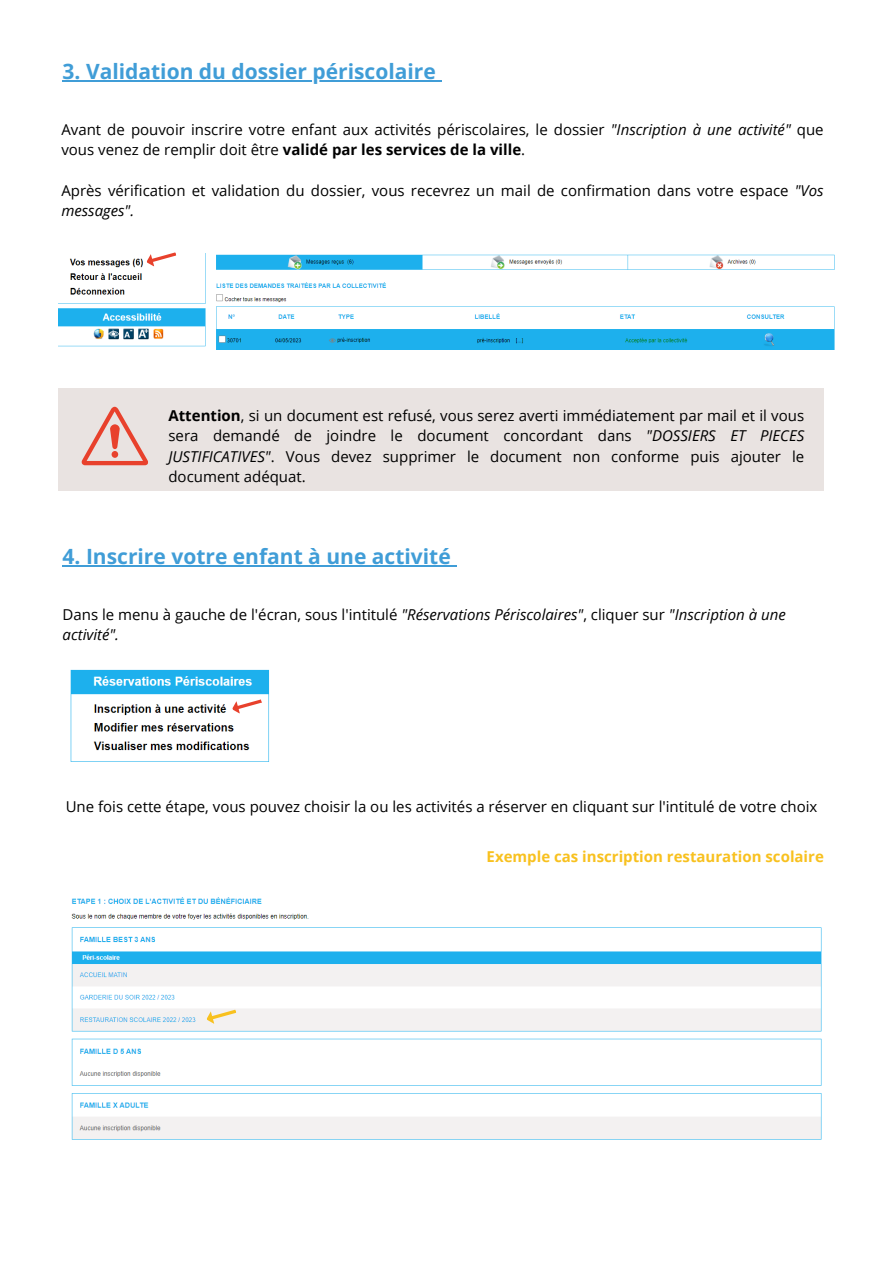
<style>
.page{position:relative;width:894px;height:1264px;background:#fff}
.page>*{position:absolute;margin:0;border:0;box-sizing:border-box;transform-origin:0 0}
.t1{font:700 21px "Open Sans";color:#409dd7}
.t2{font:15px/20.2px "Open Sans";color:#000}
.t3{font:italic 15px/20.2px "Open Sans";color:#000}
.t4{font:700 15px "Open Sans";color:#f8c11f}
.s1{font-style:italic}
.s2{font-weight:700}
.s3{font-style:normal}
</style>
<div class="page">
<div style="left:59px;top:389px;width:764px;height:102px;background:#e9e3e1"></div>
<svg style="left:81px;top:407px;width:67px;height:58px"></svg>
<img style="left:70px;top:669px;width:200px;height:93px">
<svg style="left:230px;top:694px;width:33px;height:21px"></svg>
<img style="left:59px;top:254px;width:776px;height:95px">
<hr style="left:63px;top:80px;width:373px;height:1px;background:#409dd7">
<hr style="left:63px;top:565px;width:387px;height:1px;background:#409dd7">
<svg style="left:145px;top:252px;width:33px;height:16px"></svg>
<img style="left:71px;top:897px;width:751px;height:243px">
<svg style="left:205px;top:1004px;width:33px;height:21px"></svg>
<p class="t1" style="left:63px;top:56px;width:374px">3. Validation du dossier périscolaire</p>
<p class="t2" style="left:61px;top:119px;width:763px">Avant de pouvoir inscrire votre enfant aux activités périscolaires, le dossier <span class="s1">"Inscription à une activité"</span> que vous venez de remplir doit être <span class="s2">validé par les services de la ville</span>.</p>
<p class="t2" style="left:61px;top:180px;width:763px">Après vérification et validation du dossier, vous recevrez un mail de confirmation dans votre espace <span class="s1">"Vos messages".</span></p>
<p class="t2" style="left:168px;top:405px;width:637px;text-align:justify"><span class="s2">Attention</span>, si un document est refusé, vous serez averti immédiatement par mail et il vous sera demandé de joindre le document concordant dans <span class="s1">"DOSSIERS ET PIECES JUSTIFICATIVES"</span>. Vous devez supprimer le document non conforme puis ajouter le document adéquat.</p>
<p class="t1" style="left:63px;top:541px;width:389px">4. Inscrire votre enfant à une activité</p>
<h1 class="t3" style="left:63px;top:604px;width:724px"><span class="s3">Dans le menu à gauche de l'écran, sous l'intitulé</span> "Réservations Périscolaires"<span class="s3">, cliquer sur</span> "Inscription à une activité".</h1>
<p class="t2" style="left:66px;top:795px;width:753px">Une fois cette étape, vous pouvez choisir la ou les activités a réserver en cliquant sur l'intitulé de votre choix</p>
<p class="t4" style="left:486px;top:845px;width:338px">Exemple cas inscription restauration scolaire</p>
</div>
